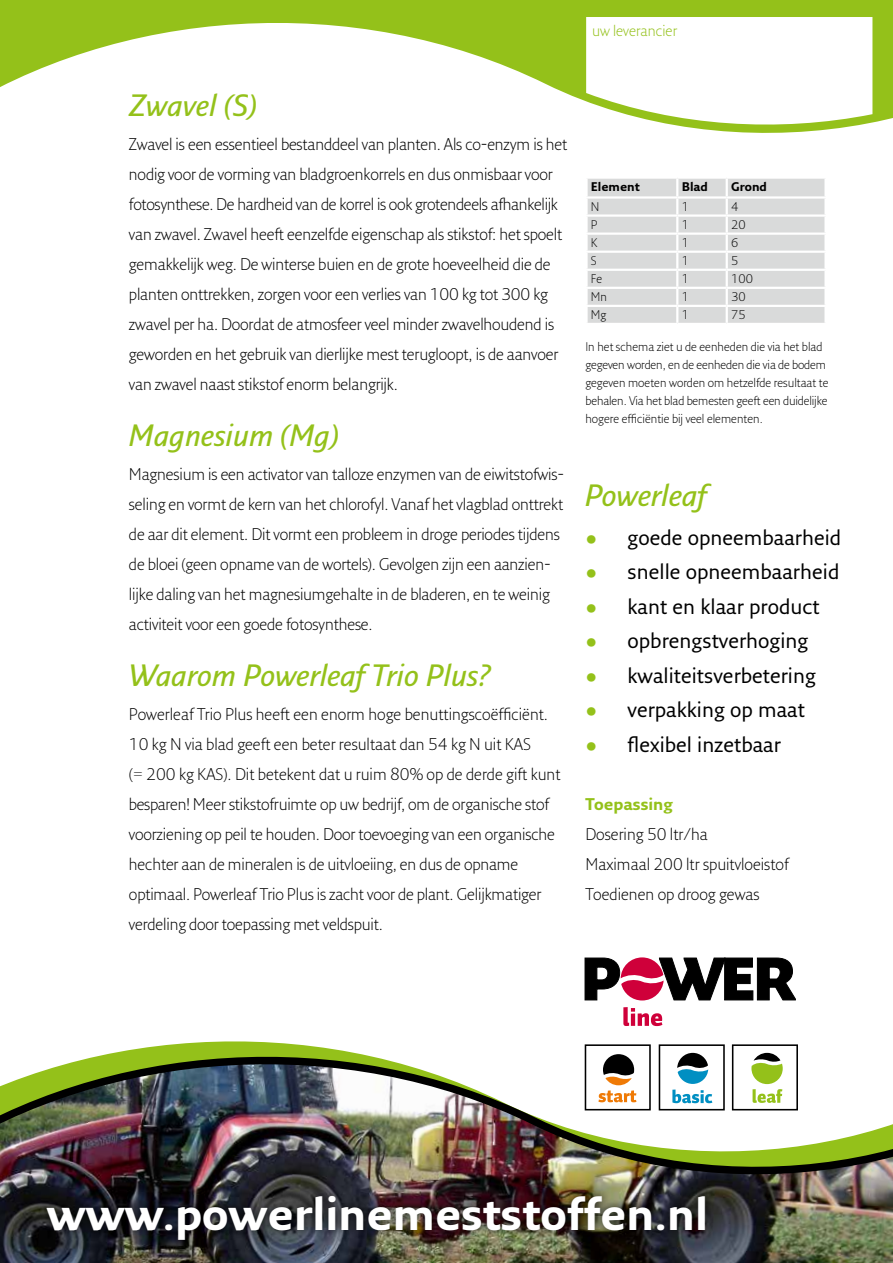
<style>
.page{position:relative;width:893px;height:1263px;background:#fff}
.page>*{position:absolute;margin:0;border:0;box-sizing:border-box;transform-origin:0 0}
.t1{font:700 45px "Fresco Sans Std";color:#fff}
.t2{font:italic 600 30px "Fresco Sans Std";color:#94c11a}
.t3{font:21px "Fresco Sans Std";color:#000}
.t4{font:300 16.5px/30px "Fresco Sans Std";letter-spacing:-.01em;color:#000}
.t5{font:700 16.5px "Fresco Sans Std";color:#94c11a}
.t6{font:300 15px "Fresco Sans Std";color:#94c11a}
.t7{font:300 12.15px/18px "Fresco Sans Std";color:#000}
.t8{font:700 12.15px "Fresco Sans Std";color:#000}
.s1{color:#94c11a}
</style>
<div class="page">
<img style="left:0;top:1017px;width:893px;height:246px">
<svg style="left:0;top:0;width:893px;height:123px"></svg>
<div style="left:39px;top:1188px;width:674px;height:60px;background:#000;opacity:.75"></div>
<svg style="left:585px;top:957px;width:211px;height:44px"></svg>
<svg style="left:623px;top:1007px;width:39px;height:19px"></svg>
<div style="left:585px;top:1044px;width:66px;height:66px;border:2px solid #000"></div>
<div style="left:659px;top:1044px;width:66px;height:66px;border:2px solid #000"></div>
<div style="left:732px;top:1044px;width:66px;height:66px;border:2px solid #000"></div>
<svg style="left:672px;top:1053px;width:40px;height:50px"></svg>
<svg style="left:598px;top:1054px;width:38px;height:48px"></svg>
<svg style="left:587px;top:178px;width:238px;height:145px;background:#dedede"></svg>
<hr style="left:824px;top:307px;width:3px;height:16px;background:#fff">
<svg style="left:751px;top:1053px;width:32px;height:50px"></svg>
<svg style="left:586px;top:17px;width:286px;height:116px"></svg>
<p class="t6" style="left:592px;top:21px;width:86px">uw leverancier</p>
<h2 class="t2" style="left:129px;top:87px;width:129px">Zwavel (S)</h2>
<p class="t4" style="left:129px;top:129px;width:440px">Zwavel is een essentieel bestanddeel van planten. Als co-enzym is het nodig voor de vorming van bladgroenkorrels en dus onmisbaar voor fotosynthese. De hardheid van de korrel is ook grotendeels afhankelijk van zwavel. Zwavel heeft eenzelfde eigenschap als stikstof: het spoelt gemakkelijk weg. De winterse buien en de grote hoeveelheid die de planten onttrekken, zorgen voor een verlies van 100 kg tot 300 kg zwavel per ha. Doordat de atmosfeer veel minder zwavelhoudend is geworden en het gebruik van dierlijke mest terugloopt, is de aanvoer van zwavel naast stikstof enorm belangrijk.</p>
<h2 class="t2" style="left:129px;top:417px;width:211px">Magnesium (Mg)</h2>
<p class="t4" style="left:129px;top:459px;width:437px">Magnesium is een activator van talloze enzymen van de eiwitstofwis&shy;seling en vormt de kern van het chlorofyl. Vanaf het vlagblad onttrekt de aar dit element. Dit vormt een probleem in droge periodes tijdens de bloei (geen opname van de wortels). Gevolgen zijn een aanzien&shy;lijke daling van het magnesiumgehalte in de bladeren, en te weinig activiteit voor een goede fotosynthese.</p>
<h2 class="t2" style="left:129px;top:657px;width:364px">Waarom Powerleaf Trio Plus?</h2>
<p class="t4" style="left:129px;top:699px;width:433px">Powerleaf Trio Plus heeft een enorm hoge benuttingscoëfficiënt.<br>10 kg N via blad geeft een beter resultaat dan 54 kg N uit KAS<br>(= 200 kg KAS). Dit betekent dat u ruim 80% op de derde gift kunt besparen! Meer stikstofruimte op uw bedrijf, om de organische stof voorziening op peil te houden. Door toevoeging van een organische hechter aan de mineralen is de uitvloeiing, en dus de opname optimaal. Powerleaf Trio Plus is zacht voor de plant. Gelijkmatiger verdeling door toepassing met veldspuit.</p>
<p class="t8" style="left:591px;top:179px;width:50px">Element</p>
<p class="t8" style="left:682px;top:179px;width:28px">Blad</p>
<p class="t8" style="left:731px;top:179px;width:37px">Grond</p>
<p class="t7" style="left:591px;top:197px;width:10px">N</p>
<p class="t7" style="left:682px;top:197px;width:9px">1</p>
<p class="t7" style="left:731px;top:197px;width:9px">4</p>
<p class="t7" style="left:591px;top:216px;width:8px">P</p>
<p class="t7" style="left:682px;top:216px;width:9px">1</p>
<p class="t7" style="left:731px;top:216px;width:16px">20</p>
<p class="t7" style="left:591px;top:234px;width:8px">K</p>
<p class="t7" style="left:682px;top:234px;width:9px">1</p>
<p class="t7" style="left:731px;top:234px;width:9px">6</p>
<p class="t7" style="left:591px;top:252px;width:7px">S</p>
<p class="t7" style="left:682px;top:252px;width:9px">1</p>
<p class="t7" style="left:731px;top:252px;width:9px">5</p>
<p class="t7" style="left:591px;top:270px;width:13px">Fe</p>
<p class="t7" style="left:682px;top:270px;width:9px">1</p>
<p class="t7" style="left:731px;top:270px;width:23px">100</p>
<p class="t7" style="left:591px;top:288px;width:18px">Mn</p>
<p class="t7" style="left:682px;top:288px;width:9px">1</p>
<p class="t7" style="left:731px;top:288px;width:16px">30</p>
<p class="t7" style="left:591px;top:306px;width:17px">Mg</p>
<p class="t7" style="left:682px;top:306px;width:9px">1</p>
<p class="t7" style="left:731px;top:306px;width:16px">75</p>
<p class="t7" style="left:585px;top:337px;width:245px">In het schema ziet u de eenheden die via het blad gegeven worden, en de eenheden die via de bodem gegeven moeten worden om hetzelfde resultaat te behalen. Via het blad bemesten geeft een duidelijke hogere efficiëntie bij veel elementen.</p>
<h2 class="t2" style="left:585px;top:477px;width:123px">Powerleaf</h2>
<p class="t3" style="left:585px;top:524px;width:258px"><span class="s1">•</span> goede opneembaarheid</p>
<p class="t3" style="left:585px;top:559px;width:256px"><span class="s1">•</span> snelle opneembaarheid</p>
<p class="t3" style="left:585px;top:593px;width:236px"><span class="s1">•</span> kant en klaar product</p>
<p class="t3" style="left:585px;top:628px;width:225px"><span class="s1">•</span> opbrengstverhoging</p>
<p class="t3" style="left:585px;top:662px;width:232px"><span class="s1">•</span> kwaliteitsverbetering</p>
<p class="t3" style="left:585px;top:697px;width:221px"><span class="s1">•</span> verpakking op maat</p>
<p class="t3" style="left:585px;top:731px;width:197px"><span class="s1">•</span> flexibel inzetbaar</p>
<p class="t5" style="left:585px;top:794px;width:89px">Toepassing</p>
<p class="t4" style="left:585px;top:819px;width:205px">Dosering 50 ltr/ha<br>Maximaal 200 ltr spuitvloeistof<br>Toedienen op droog gewas</p>
<h1 class="t1" style="left:47px;top:1186px;width:663px">www.powerlinemeststoffen.nl</h1>
</div>
